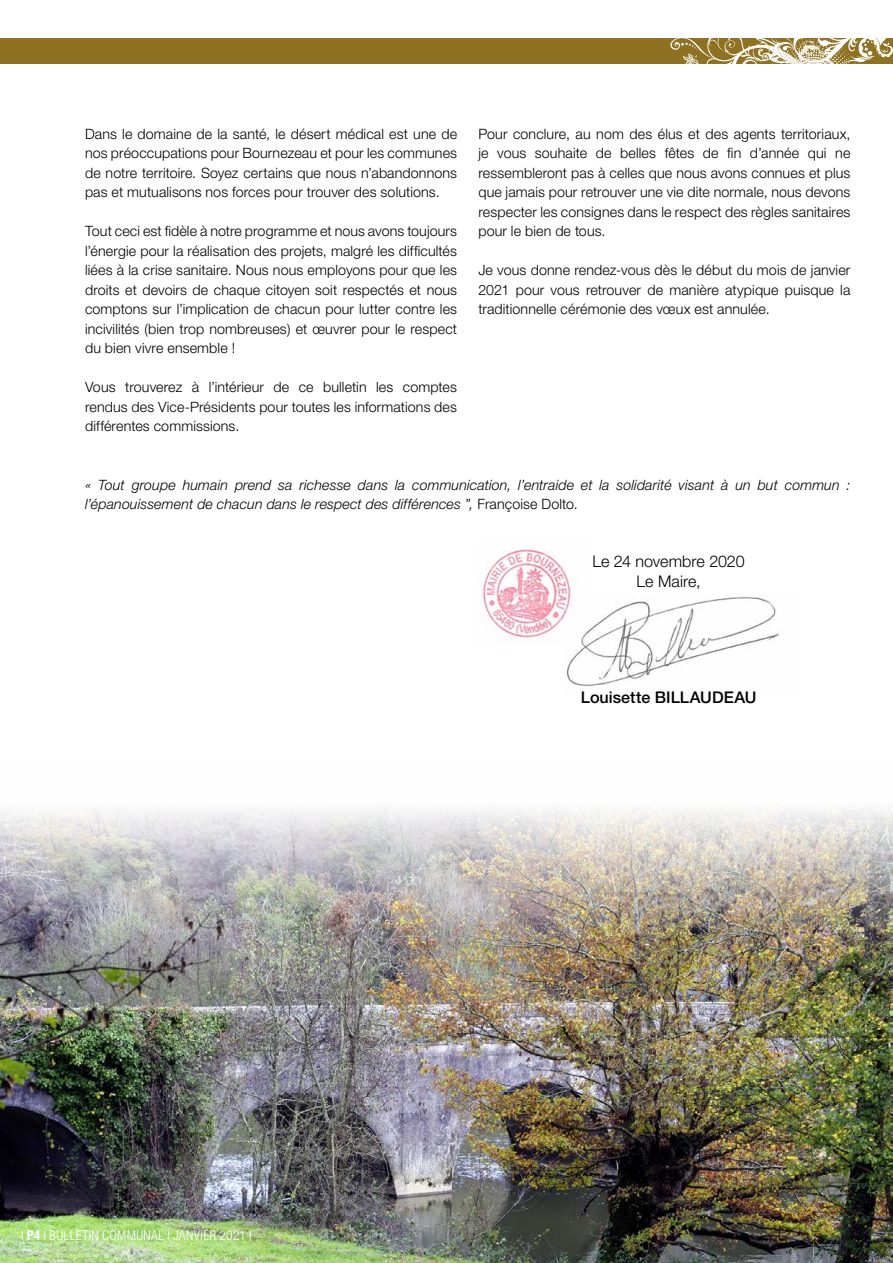
<style>
.page{position:relative;width:893px;height:1263px;background:#fff}
.page>*{position:absolute;margin:0;border:0;box-sizing:border-box;transform-origin:0 0}
.t1{font:300 16.2px/19.4px "Helvetica Neue";letter-spacing:-.005em;color:#000;text-align:center}
.t2{font:500 16.2px "Helvetica Neue";letter-spacing:.005em;color:#000}
.t3{font:300 14.25px/19.5px "Helvetica Neue";letter-spacing:.01em;color:#000;text-align:justify}
.t4{font:italic 300 14.25px/19.4px "Helvetica Neue";letter-spacing:.01em;color:#000}
.t5{font:300 condensed 13.5px "Helvetica Neue";letter-spacing:.03em;color:#fff}
.s1{font-style:normal}
.s2{font-weight:700}
</style>
<div class="page">
<img style="left:566px;top:596px;width:213px;height:90px">
<img style="left:483px;top:549px;width:105px;height:96px">
<img style="left:0;top:808px;width:892px;height:455px">
<div style="left:0;top:38px;width:893px;height:26px;background:#8e7222"></div>
<svg style="left:670px;top:38px;width:223px;height:26px"></svg>
<p class="t3" style="left:85px;top:124px;width:374px">Dans le domaine de la santé, le désert médical est une de nos préoccupations pour Bournezeau et pour les communes de notre territoire. Soyez certains que nous n’abandonnons pas et mutualisons nos forces pour trouver des solutions.</p>
<p class="t3" style="left:85px;top:221px;width:374px">Tout ceci est fidèle à notre programme et nous avons toujours l’énergie pour la réalisation des projets, malgré les difficultés liées à la crise sanitaire. Nous nous employons pour que les droits et devoirs de chaque citoyen soit respectés et nous comptons sur l’implication de chacun pour lutter contre les incivilités (bien trop nombreuses) et œuvrer pour le respect du bien vivre ensemble !</p>
<p class="t3" style="left:85px;top:377px;width:374px">Vous trouverez à l’intérieur de ce bulletin les comptes rendus des Vice-Présidents pour toutes les informations des différentes commissions.</p>
<p class="t3" style="left:478px;top:124px;width:374px">Pour conclure, au nom des élus et des agents territoriaux, je vous souhaite de belles fêtes de fin d’année qui ne ressembleront pas à celles que nous avons connues et plus que jamais pour retrouver une vie dite normale, nous devons respecter les consignes dans le respect des règles sanitaires pour le bien de tous.</p>
<p class="t3" style="left:478px;top:260px;width:374px">Je vous donne rendez-vous dès le début du mois de janvier 2021 pour vous retrouver de manière atypique puisque la traditionnelle cérémonie des vœux est annulée.</p>
<p class="t4" style="left:85px;top:475px;width:767px">« Tout groupe humain prend sa richesse dans la communication, l’entraide et la solidarité visant à un but commun : l’épanouissement de chacun dans le respect des différences ”, <span class="s1">Françoise Dolto.</span></p>
<p class="t1" style="left:592px;top:552px;width:154px">Le 24 novembre 2020<br>Le Maire,</p>
<p class="t5" style="left:21px;top:1227px;width:232px">l <span class="s2">P4</span> l BULLETIN COMMUNAL l JANVIER 2021 l</p>
<p class="t2" style="left:581px;top:687px;width:177px">Louisette BILLAUDEAU</p>
</div>
